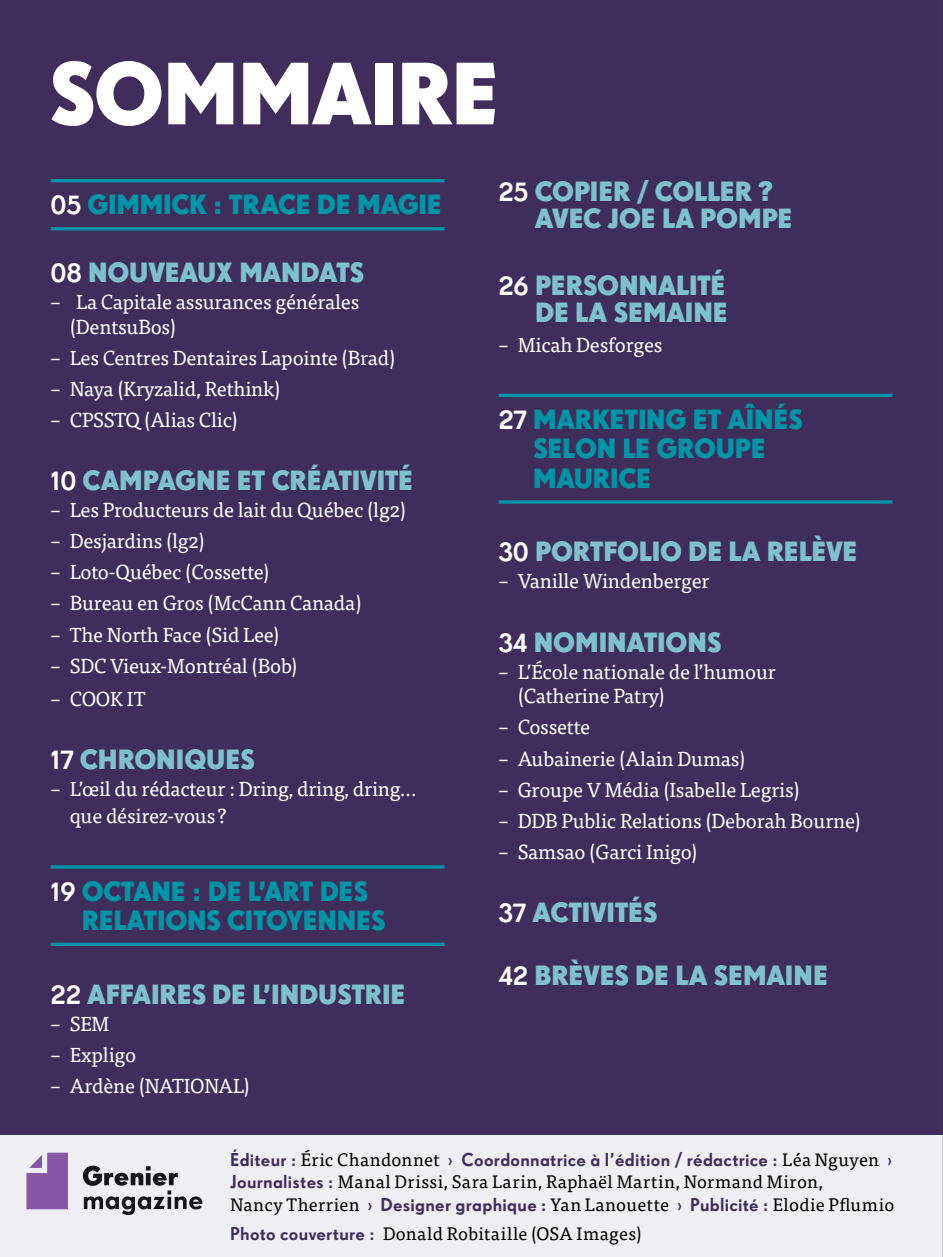
<style>
.page{position:relative;width:943px;height:1257px;background:#fff}
.page>*{position:absolute;margin:0;border:0;box-sizing:border-box;transform-origin:0 0}
.t1{font:700 85.5px "Super Grotesk Pro";letter-spacing:-.015em;color:#fff}
.Sommaire_titre{font:700 27px/27px "Super Grotesk Pro";letter-spacing:-.01em;color:#7ec1cc;text-align:right}
.Sommaire_titres_vede{font:700 27px/29.2px "Super Grotesk Pro";letter-spacing:-.01em;color:#0095a6}
.Sommaire_titre_seul{font:700 27px/27px "Super Grotesk Pro";letter-spacing:-.005em;color:#7ec1cc}
.t2{font:20.25px/24.8px "Tisa OT";letter-spacing:-.01em;color:#fff}
.Sommaire_credits{font:18px/22.5px "Tisa OT";letter-spacing:.03em;color:#000}
._05_CAMPAGNES_credit{font:18px "Tisa OT";letter-spacing:.015em;color:#000}
.s1{font-weight:500;color:#fff}
.s2{font-family:"Super Grotesk Pro";font-weight:500;color:#3f2e5b}
.s3{color:#3f2e5b}
</style>
<div class="page">
<div style="left:0;top:0;width:943px;height:1256px;background:#3f2e5b"></div>
<hr style="left:51px;top:179px;width:393px;height:3px;background:#0095a6">
<hr style="left:51px;top:227px;width:393px;height:3px;background:#0095a6">
<hr style="left:51px;top:865px;width:393px;height:3px;background:#0095a6">
<svg style="left:51px;top:942px;width:393px;height:4px;background:#09849a"></svg>
<hr style="left:498px;top:394px;width:394px;height:3px;background:#0095a6">
<hr style="left:498px;top:500px;width:394px;height:3px;background:#0095a6">
<div style="left:0;top:1135px;width:943px;height:121px;background:#eeeef3"></div>
<svg style="left:26px;top:1152px;width:42px;height:58px;background:#9771b1"></svg>
<svg style="left:82px;top:1165px;width:121px;height:51px"></svg>
<svg style="left:942px;top:1135px;width:1px;height:121px"></svg>
<p class="t1" style="left:48px;top:40px;width:452px">SOMMAIRE</p>
<p class="Sommaire_titres_vede" style="left:51px;top:190px;width:393px"><span class="s1">05</span> GIMMICK : TRACE DE MAGIE</p>
<p class="Sommaire_titre" style="left:51px;top:258px;width:315px"><span class="s1">08</span> NOUVEAUX MANDATS</p>
<p class="t2" style="left:70px;top:290px;width:291px;text-indent:-19px">– La Capitale assurances générales (DentsuBos)</p>
<p class="t2" style="left:51px;top:345px;width:346px">– Les Centres Dentaires Lapointe (Brad)</p>
<p class="t2" style="left:51px;top:377px;width:231px">– Naya (Kryzalid, Rethink)</p>
<p class="t2" style="left:51px;top:408px;width:188px">– CPSSTQ (Alias Clic)</p>
<p class="Sommaire_titre" style="left:51px;top:467px;width:364px"><span class="s1">10</span> CAMPAGNE ET CRÉATIVITÉ</p>
<p class="t2" style="left:51px;top:498px;width:356px">– Les Producteurs de lait du Québec (lg2)</p>
<p class="t2" style="left:51px;top:529px;width:155px">– Desjardins (lg2)</p>
<p class="t2" style="left:51px;top:560px;width:220px">– Loto-Québec (Cossette)</p>
<p class="t2" style="left:51px;top:591px;width:312px">– Bureau en Gros (McCann Canada)</p>
<p class="t2" style="left:51px;top:622px;width:230px">– The North Face (Sid Lee)</p>
<p class="t2" style="left:51px;top:653px;width:248px">– SDC Vieux-Montréal (Bob)</p>
<p class="t2" style="left:51px;top:687px;width:96px">– COOK IT</p>
<p class="Sommaire_titre" style="left:51px;top:746px;width:206px"><span class="s1">17</span> CHRONIQUES</p>
<p class="t2" style="left:70px;top:776px;width:348px;line-height:27px;text-indent:-19px">– L’œil du rédacteur : Dring, dring, dring… que désirez-vous?</p>
<p class="Sommaire_titres_vede" style="left:82px;top:876px;width:305px;text-indent:-31px"><span class="s1">19</span> OCTANE : DE L’ART DES<br>RELATIONS CITOYENNES</p>
<p class="Sommaire_titre" style="left:51px;top:980px;width:356px"><span class="s1">22</span> AFFAIRES DE L’INDUSTRIE</p>
<p class="t2" style="left:51px;top:1011px;width:60px">– SEM</p>
<p class="t2" style="left:51px;top:1042px;width:87px">– Expligo</p>
<p class="t2" style="left:51px;top:1073px;width:200px">– Ardène (NATIONAL)</p>
<p class="Sommaire_titre_seul" style="left:535px;top:177px;width:259px;text-indent:-36px"><span class="s1">25</span> COPIER / COLLER ?<br>AVEC JOE LA POMPE</p>
<p class="Sommaire_titre" style="left:498px;top:272px;width:231px"><span class="s1">26</span> PERSONNALITÉ<br>DE LA SEMAINE</p>
<p class="t2" style="left:498px;top:332px;width:165px">– Micah Desforges</p>
<p class="Sommaire_titres_vede" style="left:533px;top:404px;width:271px;text-indent:-35px"><span class="s1">27</span> MARKETING ET AÎNÉS<br>SELON LE GROUPE<br>MAURICE</p>
<p class="Sommaire_titre" style="left:498px;top:538px;width:360px"><span class="s1">30</span> PORTFOLIO DE LA RELÈVE</p>
<p class="t2" style="left:498px;top:569px;width:212px">– Vanille Windenberger</p>
<p class="Sommaire_titre" style="left:498px;top:628px;width:224px"><span class="s1">34</span> NOMINATIONS</p>
<p class="t2" style="left:518px;top:659px;width:260px;text-indent:-19px">– L’École nationale de l’humour (Catherine Patry)</p>
<p class="t2" style="left:498px;top:715px;width:93px">– Cossette</p>
<p class="t2" style="left:498px;top:746px;width:248px">– Aubainerie (Alain Dumas)</p>
<p class="t2" style="left:498px;top:777px;width:302px">– Groupe V Média (Isabelle Legris)</p>
<p class="t2" style="left:498px;top:808px;width:363px">– DDB Public Relations (Deborah Bourne)</p>
<p class="t2" style="left:498px;top:839px;width:200px">– Samsao (Garci Inigo)</p>
<p class="Sommaire_titre" style="left:498px;top:898px;width:160px"><span class="s1">37</span> ACTIVITÉS</p>
<p class="Sommaire_titre" style="left:498px;top:961px;width:331px"><span class="s1">42</span> BRÈVES DE LA SEMAINE</p>
<p class="Sommaire_credits" style="left:230px;top:1148px;width:665px"><span class="s2">Éditeur :</span> Éric Chandonnet <span class="s3">›</span> <span class="s2">Coordonnatrice à l’édition / rédactrice :</span> Léa Nguyen <span class="s3">›<br></span><span class="s2">Journalistes :</span> Manal Drissi, Sara Larin, Raphaël Martin, Normand Miron,<br>Nancy Therrien <span class="s3">›</span> <span class="s2">Designer graphique :</span> Yan Lanouette <span class="s3">›</span> <span class="s2">Publicité :</span> Elodie Pflumio</p>
<p class="_05_CAMPAGNES_credit" style="left:230px;top:1222px;width:413px"><span class="s2">Photo couverture :</span> Donald Robitaille (OSA Images)</p>
</div>
